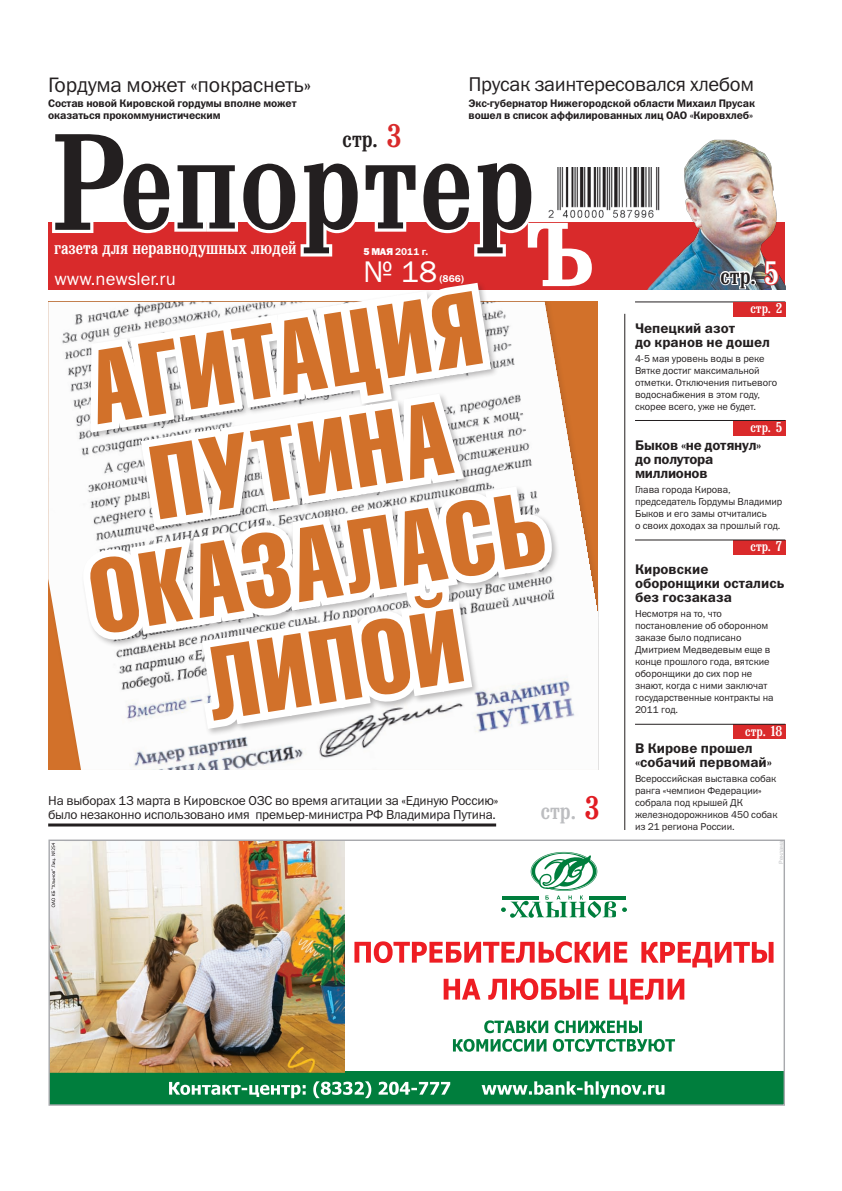
<style>
.page{position:relative;width:842px;height:1191px;background:#fff}
.page>*{position:absolute;margin:0;border:0;box-sizing:border-box;transform-origin:0 0}
.t1{font:102.7px/103.6px "Helios Compressed";color:#d2712a;text-align:center}
.t2{font:30px "Franklin Gothic Book C";color:#fff}
.t3{font:24px "Bruskovaya C";color:#231f20}
.t4{font:24px "Bruskovaya C";color:#bcbdc0}
.t5{font:21px "Franklin Gothic Book C";letter-spacing:-.01em;color:#231f20}
.t6{font:20px "Franklin Gothic Book C";letter-spacing:-.015em;color:#231f20}
.t7{font:18.7px "Bruskovaya C";color:#fff}
.t8{font:18px "Franklin Gothic Book C";color:#fff}
.t9{font:14px/14px "Franklin Gothic Demi C";color:#231f20}
.t10{font:14px/14px "Franklin Gothic Demi C";letter-spacing:-.02em;color:#231f20}
.t11{font:14px "Bruskovaya C";color:#fff}
.t12{font:13px/14px "Franklin Gothic Book C";letter-spacing:-.015em;color:#231f20}
.t13{font:11px/12px "Franklin Gothic Demi C";letter-spacing:-.01em;color:#231f20}
.t14{font:10px/12px "Franklin Gothic Book C";letter-spacing:-.005em;color:#231f20}
.t15{font:10px "Franklin Gothic Demi C";color:#fff}
.t16{font:6px "Franklin Gothic Book C";color:#bcbdc0}
.s1{font-size:32px;color:#d92a2b}
.s2{font-family:"Franklin Gothic Heavy C"}
.s3{font-size:32px;color:#e11c23}
.s4{font-size:32px;color:#fff}
</style>
<div class="page">
<img style="left:48px;top:302px;width:550px;height:468px">
<div style="left:48px;top:223px;width:737px;height:67px;background:#d92a2b"></div>
<hr style="left:624px;top:314px;width:1px;height:516px;background:#231f20">
<hr style="left:635px;top:302px;width:150px;height:1px;background:#231f20">
<div style="left:733px;top:302px;width:52px;height:14px;background:#da2a2b"></div>
<div style="left:733px;top:540px;width:52px;height:14px;background:#da2a2b"></div>
<hr style="left:635px;top:540px;width:150px;height:1px;background:#231f20">
<svg style="left:55px;top:134px;width:477px;height:99px"></svg>
<hr style="left:48px;top:823px;width:448px;height:3px;background:#231f20">
<img style="left:638px;top:139px;width:147px;height:151px">
<svg style="left:719px;top:269px;width:37px;height:21px"></svg>
<svg style="left:764px;top:259px;width:16px;height:27px"></svg>
<img style="left:548px;top:168px;width:115px;height:53px">
<div style="left:49px;top:1071px;width:735px;height:34px;background:#007e3d"></div>
<svg style="left:169px;top:1081px;width:495px;height:17px"></svg>
<svg style="left:453px;top:1020px;width:222px;height:31px"></svg>
<svg style="left:444px;top:978px;width:240px;height:26px"></svg>
<svg style="left:641px;top:942px;width:132px;height:25px"></svg>
<svg style="left:354px;top:941px;width:273px;height:22px"></svg>
<hr style="left:590px;top:896px;width:36px;height:3px;background:#007e3d">
<svg style="left:622px;top:907px;width:5px;height:5px"></svg>
<svg style="left:501px;top:852px;width:115px;height:66px"></svg>
<img style="left:50px;top:841px;width:295px;height:231px">
<div style="left:48px;top:839px;width:737px;height:266px;border:1px solid #a8a9ad"></div>
<svg style="left:52px;top:843px;width:4px;height:64px"></svg>
<div style="left:733px;top:724px;width:52px;height:15px;background:#da2a2b"></div>
<hr style="left:635px;top:724px;width:150px;height:1px;background:#231f20">
<svg style="left:386px;top:134px;width:14px;height:15px"></svg>
<svg style="left:81px;top:223px;width:511px;height:514px"></svg>
<div style="left:733px;top:420px;width:52px;height:16px;background:#da2a2b"></div>
<hr style="left:635px;top:420px;width:150px;height:1px;background:#231f20">
<h3 class="t5" style="left:48px;top:73px;width:265px">Гордума может «покраснеть»</h3>
<p class="t13" style="left:48px;top:97px;width:250px">Cостав новой Кировской гордумы вполне может оказаться прокоммунистическим</p>
<h3 class="t3" style="left:343px;top:126px;width:60px">стр. <span class="s1">3</span></h3>
<h3 class="t6" style="left:468px;top:73px;width:287px">Прусак заинтересовался хлебом</h3>
<p class="t13" style="left:468px;top:97px;width:288px">Экс-губернатор Нижегородской области Михаил Прусак вошел в список аффилированных лиц ОАО «Кировхлеб»</p>
<h3 class="t7" style="left:54px;top:238px;width:244px">газета для неравнодушных людей</h3>
<h3 class="t8" style="left:55px;top:269px;width:123px">www.newsler.ru</h3>
<p class="t15" style="left:363px;top:246px;width:66px"><span class="s2">5 мая</span> 2011 г.</p>
<h2 class="t2" style="left:363px;top:255px;width:75px">№ 18</h2>
<p class="t15" style="left:439px;top:273px;width:26px">(866)</p>
<h1 class="t1" style="left:51px;top:342px;width:460px;rotate:-9deg">Агитация<br>Путина оказалась липой</h1>
<h3 class="t12" style="left:48px;top:793px;width:452px">На выборах 13 марта в Кировское ОЗС во время агитации за «Единую Россию» было незаконно использовано имя премьер-министра РФ Владимира Путина.</h3>
<h3 class="t4" style="left:541px;top:798px;width:60px">стр. <span class="s3">3</span></h3>
<h3 class="t3" style="left:720px;top:263px;width:60px">стр. <span class="s4">5</span></h3>
<h3 class="t11" style="left:750px;top:301px;width:34px">cтр. 2</h3>
<h3 class="t9" style="left:635px;top:321px;width:136px">Чепецкий азот<br>до кранов не дошел</h3>
<p class="t14" style="left:635px;top:352px;width:144px">4-5 мая уровень воды в реке<br>Вятке достиг максимальной отметки. Отключения питьевого водоснабжения в этом году, скорее всего, уже не будет.</p>
<h3 class="t11" style="left:750px;top:420px;width:34px">cтр. 5</h3>
<h3 class="t10" style="left:635px;top:438px;width:128px">Быков «не дотянул» до полутора миллионов</h3>
<p class="t14" style="left:635px;top:483px;width:149px">Глава города Кирова, председатель Гордумы Владимир<br>Быков и его замы отчитались<br>о своих доходах за прошлый год.</p>
<h3 class="t11" style="left:750px;top:539px;width:34px">cтр. 7</h3>
<h3 class="t9" style="left:635px;top:562px;width:151px">Кировские оборонщики остались без госзаказа</h3>
<p class="t14" style="left:635px;top:607px;width:140px">Несмотря на то, что постановление об оборонном заказе было подписано<br>Дмитрием Медведевым еще в конце прошлого года, вятские оборонщики до сих пор не знают, когда с ними заключат государственные контракты на<br>2011 год.</p>
<h3 class="t11" style="left:745px;top:723px;width:39px">cтр. 18</h3>
<h3 class="t9" style="left:635px;top:741px;width:139px">В Кирове прошел «собачий первомай»</h3>
<p class="t14" style="left:635px;top:772px;width:144px">Всероссийская выставка собак ранга «чемпион Федерации» собрала под крышей ДК железнодорожников 450 собак из 21 региона России.</p>
<p class="t16" style="left:778px;top:863px;width:25px;rotate:-90deg">Реклама</p>
</div>
